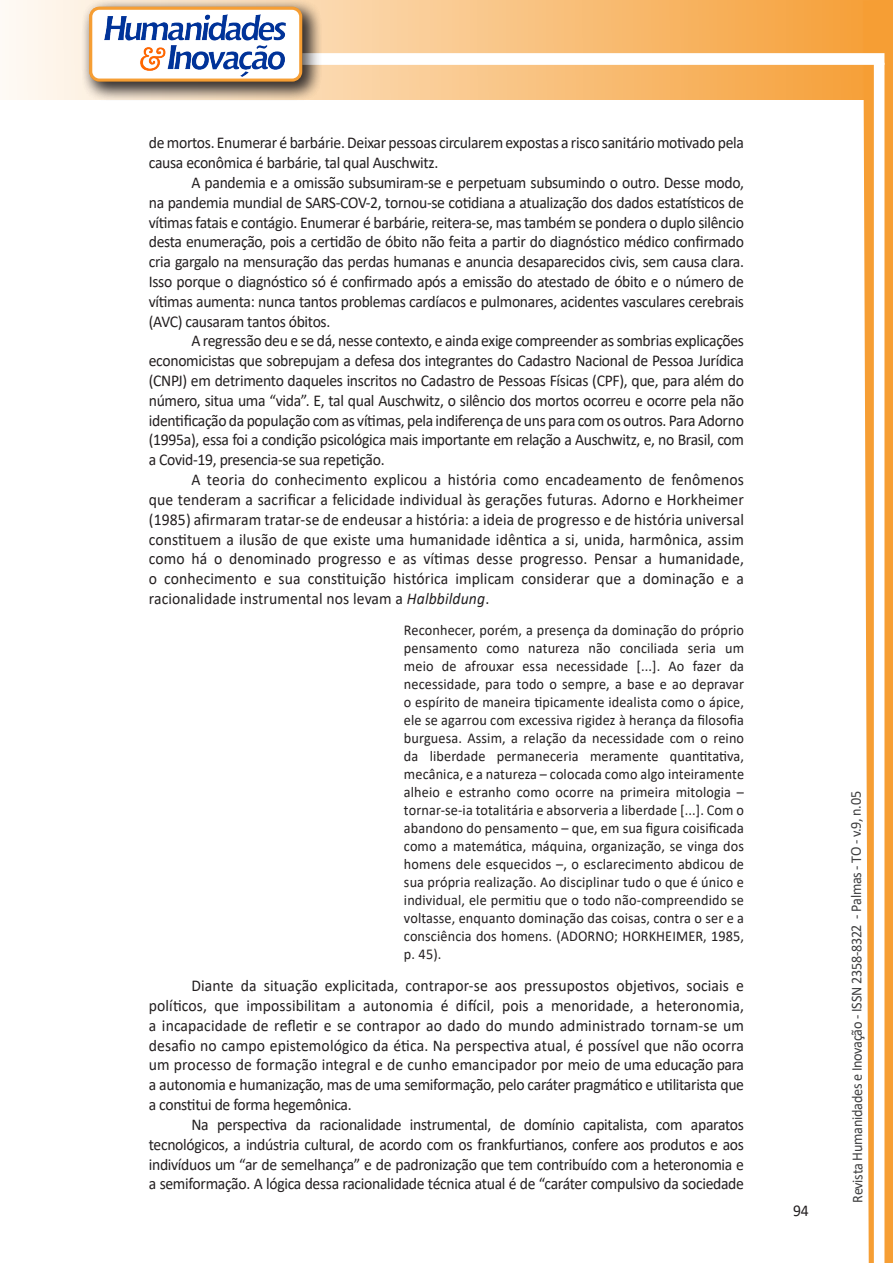
<style>
.page{position:relative;width:893px;height:1263px;background:#fff}
.page>*{position:absolute;margin:0;border:0;box-sizing:border-box;transform-origin:0 0}
.texto{font:16.5px/19.8px "Calibri";letter-spacing:-.02em;color:#231f20;text-align:justify;scale:.95 1}
.citacao{font:15px/18px "Calibri";letter-spacing:.01em;color:#231f20;text-align:justify;scale:.95 1}
.t1{font:15px "Calibri";letter-spacing:-.025em;color:#3e3e3f;scale:.95 1}
.s1{font-style:italic}
</style>
<div class="page">
<svg style="left:5px;top:0;width:858px;height:100px;background:#f9c484"></svg>
<div style="left:302px;top:53px;width:582px;height:12px;background:#fff;border:2px solid #fff"></div>
<svg style="left:863px;top:0;width:30px;height:1263px"></svg>
<div style="left:81px;top:0;width:241px;height:102px;background:#231f20;opacity:.75"></div>
<div style="left:91px;top:8px;width:210px;height:72px;background:#fff;border-radius:9px"></div>
<img style="left:104px;top:14px;width:181px;height:62px">
<div style="left:89px;top:7px;width:213px;height:75px;border:3px solid #f69e34;border-radius:9px"></div>
<p class="texto" style="left:149px;top:133px;width:628px">de mortos. Enumerar é barbárie. Deixar pessoas circularem expostas a risco sanitário motivado pela causa econômica é barbárie, tal qual Auschwitz.</p>
<p class="texto" style="left:149px;top:172px;width:628px;text-indent:43px">A pandemia e a omissão subsumiram-se e perpetuam subsumindo o outro. Desse modo, na pandemia mundial de SARS-COV-2, tornou-se cotidiana a atualização dos dados estatísticos de vítimas fatais e contágio. Enumerar é barbárie, reitera-se, mas também se pondera o duplo silêncio desta enumeração, pois a certidão de óbito não feita a partir do diagnóstico médico confirmado cria gargalo na mensuração das perdas humanas e anuncia desaparecidos civis, sem causa clara.<br>Isso porque o diagnóstico só é confirmado após a emissão do atestado de óbito e o número de vítimas aumenta: nunca tantos problemas cardíacos e pulmonares, acidentes vasculares cerebrais (AVC) causaram tantos óbitos.</p>
<p class="texto" style="left:149px;top:331px;width:628px;text-indent:43px">A regressão deu e se dá, nesse contexto, e ainda exige compreender as sombrias explicações economicistas que sobrepujam a defesa dos integrantes do Cadastro Nacional de Pessoa Jurídica (CNPJ) em detrimento daqueles inscritos no Cadastro de Pessoas Físicas (CPF), que, para além do número, situa uma “vida”. E, tal qual Auschwitz, o silêncio dos mortos ocorreu e ocorre pela não identificação da população com as vítimas, pela indiferença de uns para com os outros. Para Adorno (1995a), essa foi a condição psicológica mais importante em relação a Auschwitz, e, no Brasil, com a Covid-19, presencia-se sua repetição.</p>
<p class="texto" style="left:149px;top:469px;width:628px;text-indent:43px">A teoria do conhecimento explicou a história como encadeamento de fenômenos que tenderam a sacrificar a felicidade individual às gerações futuras. Adorno e Horkheimer (1985) afirmaram tratar-se de endeusar a história: a ideia de progresso e de história universal constituem a ilusão de que existe uma humanidade idêntica a si, unida, harmônica, assim como há o denominado progresso e as vítimas desse progresso. Pensar a humanidade, o conhecimento e sua constituição histórica implicam considerar que a dominação e a racionalidade instrumental nos levam a <span class="s1">Halbbildung</span>.</p>
<p class="citacao" style="left:404px;top:620px;width:360px">Reconhecer, porém, a presença da dominação do próprio pensamento como natureza não conciliada seria um meio de afrouxar essa necessidade [...]. Ao fazer da necessidade, para todo o sempre, a base e ao depravar o espírito de maneira tipicamente idealista como o ápice, ele se agarrou com excessiva rigidez à herança da filosofia burguesa. Assim, a relação da necessidade com o reino da liberdade permaneceria meramente quantitativa, mecânica, e a natureza – colocada como algo inteiramente alheio e estranho como ocorre na primeira mitologia – tornar-se-ia totalitária e absorveria a liberdade [...]. Com o abandono do pensamento – que, em sua figura coisificada como a matemática, máquina, organização, se vinga dos homens dele esquecidos –, o esclarecimento abdicou de sua própria realização. Ao disciplinar tudo o que é único e individual, ele permitiu que o todo não-compreendido se voltasse, enquanto dominação das coisas, contra o ser e a consciência dos homens. (ADORNO; HORKHEIMER, 1985, p. 45).</p>
<p class="texto" style="left:149px;top:975px;width:628px;text-indent:43px">Diante da situação explicitada, contrapor-se aos pressupostos objetivos, sociais e políticos, que impossibilitam a autonomia é difícil, pois a menoridade, a heteronomia, a incapacidade de refletir e se contrapor ao dado do mundo administrado tornam-se um desafio no campo epistemológico da ética. Na perspectiva atual, é possível que não ocorra um processo de formação integral e de cunho emancipador por meio de uma educação para a autonomia e humanização, mas de uma semiformação, pelo caráter pragmático e utilitarista que a constitui de forma hegemônica.</p>
<p class="texto" style="left:149px;top:1114px;width:628px;text-indent:43px">Na perspectiva da racionalidade instrumental, de domínio capitalista, com aparatos tecnológicos, a indústria cultural, de acordo com os frankfurtianos, confere aos produtos e aos indivíduos um “ar de semelhança” e de padronização que tem contribuído com a heteronomia e a semiformação. A lógica dessa racionalidade técnica atual é de “caráter compulsivo da sociedade</p>
<p class="texto" style="left:793px;top:1200px;width:18px">94</p>
<p class="t1" style="left:846px;top:1203px;width:435px;rotate:-90deg">Revista Humanidades e Inovação - ISSN 2358-8322 - Palmas - TO - v.9, n.05</p>
</div>
